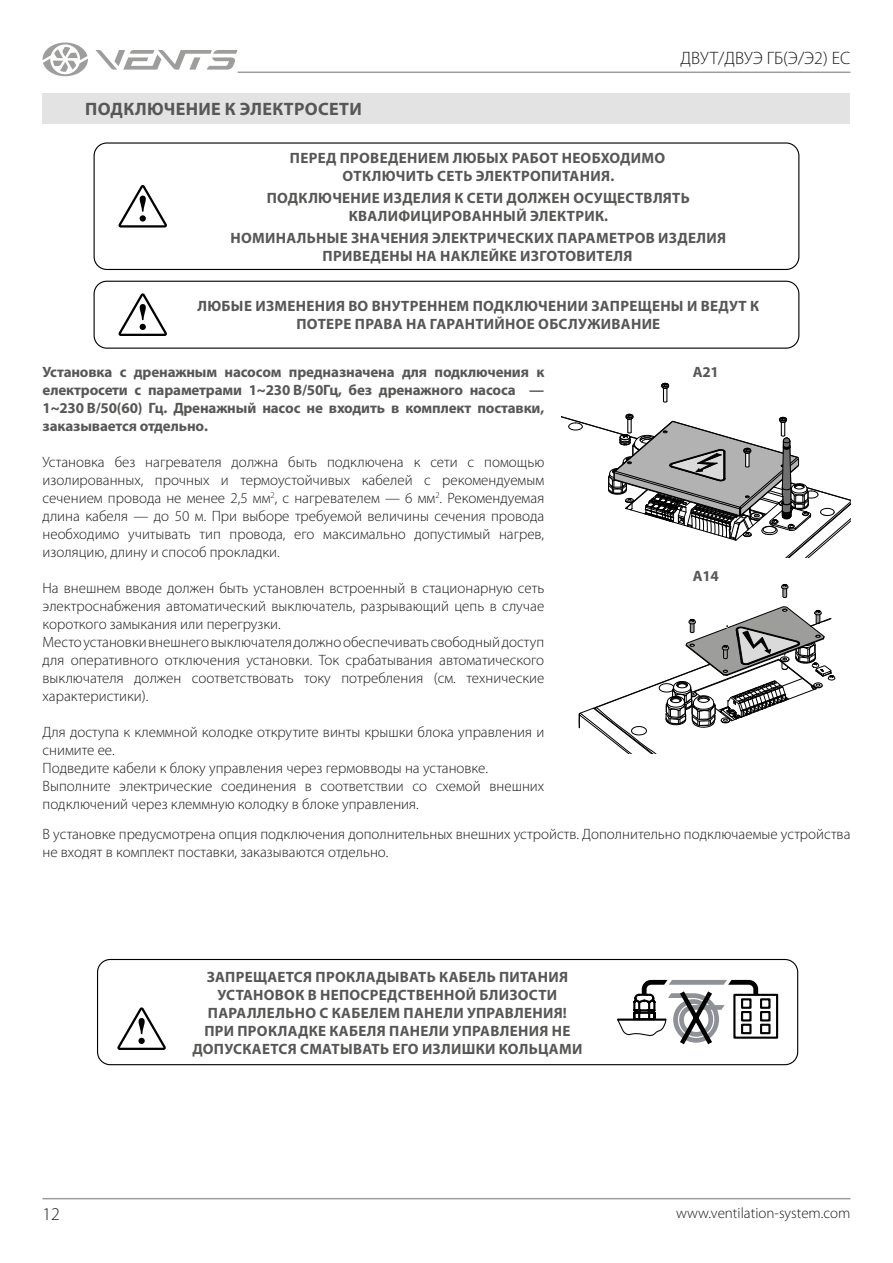
<style>
.page{position:relative;width:893px;height:1263px;background:#fff}
.page>*{position:absolute;margin:0;border:0;box-sizing:border-box;transform-origin:0 0}
.t1{font:700 18px "Myriad Pro";letter-spacing:.02em;color:#575756}
.t2{font:300 18px "Myriad Pro";color:#1c1c1b}
.t3{font:300 15px/18px "Myriad Pro";color:#1c1c1b}
.t4{font:700 15px/18px "Myriad Pro";letter-spacing:.02em;color:#575756;text-align:center}
</style>
<div class="page">
<hr style="left:43px;top:1198px;width:807px;height:1px;background:#9d9d9c">
<hr style="left:238px;top:72px;width:612px;height:1px;background:#9d9d9c">
<svg style="left:95px;top:50px;width:143px;height:20px"></svg>
<svg style="left:43px;top:43px;width:45px;height:33px"></svg>
<div style="left:43px;top:93px;width:807px;height:31px;background:#e3e3e3"></div>
<div style="left:94px;top:142px;width:705px;height:128px;border:1px solid #000;border-radius:13px"></div>
<svg style="left:118px;top:185px;width:49px;height:42px"></svg>
<div style="left:94px;top:281px;width:705px;height:68px;border:1px solid #000;border-radius:13px"></div>
<svg style="left:118px;top:293px;width:49px;height:43px"></svg>
<svg style="left:561px;top:382px;width:289px;height:175px"></svg>
<svg style="left:781px;top:584px;width:7px;height:14px"></svg>
<svg style="left:579px;top:606px;width:256px;height:147px"></svg>
<div style="left:97px;top:959px;width:701px;height:106px;border:1px solid #000;border-radius:13px"></div>
<svg style="left:117px;top:1007px;width:49px;height:43px"></svg>
<svg style="left:617px;top:980px;width:162px;height:65px"></svg>
<p class="t2" style="left:680px;top:48px;width:171px">ДВУТ/ДВУЭ ГБ(Э/Э2) ЕС</p>
<p class="t1" style="left:85px;top:97px;width:278px">ПОДКЛЮЧЕНИЕ К ЭЛЕКТРОСЕТИ</p>
<p class="t4" style="left:290px;top:148px;width:377px">ПЕРЕД ПРОВЕДЕНИЕМ ЛЮБЫХ РАБОТ НЕОБХОДИМО<br>ОТКЛЮЧИТЬ СЕТЬ ЭЛЕКТРОПИТАНИЯ.</p>
<p class="t4" style="left:267px;top:188px;width:424px">ПОДКЛЮЧЕНИЕ ИЗДЕЛИЯ К СЕТИ ДОЛЖЕН ОСУЩЕСТВЛЯТЬ<br>КВАЛИФИЦИРОВАННЫЙ ЭЛЕКТРИК.</p>
<p class="t4" style="left:231px;top:229px;width:497px">НОМИНАЛЬНЫЕ ЗНАЧЕНИЯ ЭЛЕКТРИЧЕСКИХ ПАРАМЕТРОВ ИЗДЕЛИЯ<br>ПРИВЕДЕНЫ НА НАКЛЕЙКЕ ИЗГОТОВИТЕЛЯ</p>
<p class="t4" style="left:198px;top:297px;width:563px">ЛЮБЫЕ ИЗМЕНЕНИЯ ВО ВНУТРЕННЕМ ПОДКЛЮЧЕНИИ ЗАПРЕЩЕНЫ И ВЕДУТ К<br>ПОТЕРЕ ПРАВА НА ГАРАНТИЙНОЕ ОБСЛУЖИВАНИЕ</p>
<p class="t4" style="left:43px;top:362px;width:503px;text-align:justify">Установка с дренажным насосом предназначена для подключения к електросети с параметрами 1~230 В/50Гц, без дренажного насоса — 1~230 В/50(60) Гц. Дренажный насос не входить в комплект поставки, заказывается отдельно.</p>
<p class="t3" style="left:43px;top:453px;width:503px;text-align:justify">Установка без нагревателя должна быть подключена к сети с помощью изолированных, прочных и термоустойчивых кабелей с рекомендуемым сечением провода не менее 2,5 мм<sup>2</sup>, с нагревателем — 6 мм<sup>2</sup>. Рекомендуемая длина кабеля — до 50 м. При выборе требуемой величины сечения провода необходимо учитывать тип провода, его максимально допустимый нагрев, изоляцию, длину и способ прокладки.</p>
<p class="t3" style="left:43px;top:579px;width:503px">На внешнем вводе должен быть установлен встроенный в стационарную сеть электроснабжения автоматический выключатель, разрывающий цепь в случае короткого замыкания или перегрузки.<br>Место установки внешнего выключателя должно обеспечивать свободный доступ для оперативного отключения установки. Ток срабатывания автоматического выключателя должен соответствовать току потребления (см. технические характеристики).</p>
<p class="t3" style="left:43px;top:723px;width:503px">Для доступа к клеммной колодке открутите винты крышки блока управления и снимите ее.<br>Подведите кабели к блоку управления через гермовводы на установке.<br>Выполните электрические соединения в соответствии со схемой внешних подключений через клеммную колодку в блоке управления.</p>
<p class="t4" style="left:693px;top:362px;width:28px">A21</p>
<p class="t4" style="left:693px;top:566px;width:28px">A14</p>
<p class="t3" style="left:43px;top:825px;width:809px">В установке предусмотрена опция подключения дополнительных внешних устройств. Дополнительно подключаемые устройства не входят в комплект поставки, заказываются отдельно.</p>
<p class="t2" style="left:43px;top:1204px;width:19px">12</p>
<p class="t4" style="left:192px;top:967px;width:392px">ЗАПРЕЩАЕТСЯ ПРОКЛАДЫВАТЬ КАБЕЛЬ ПИТАНИЯ УСТАНОВОК В НЕПОСРЕДСТВЕННОЙ БЛИЗОСТИ ПАРАЛЛЕЛЬНО С КАБЕЛЕМ ПАНЕЛИ УПРАВЛЕНИЯ!<br>ПРИ ПРОКЛАДКЕ КАБЕЛЯ ПАНЕЛИ УПРАВЛЕНИЯ НЕ ДОПУСКАЕТСЯ СМАТЫВАТЬ ЕГО ИЗЛИШКИ КОЛЬЦАМИ</p>
<p class="t3" style="left:676px;top:1204px;width:176px">www.ventilation-system.com</p>
</div>
